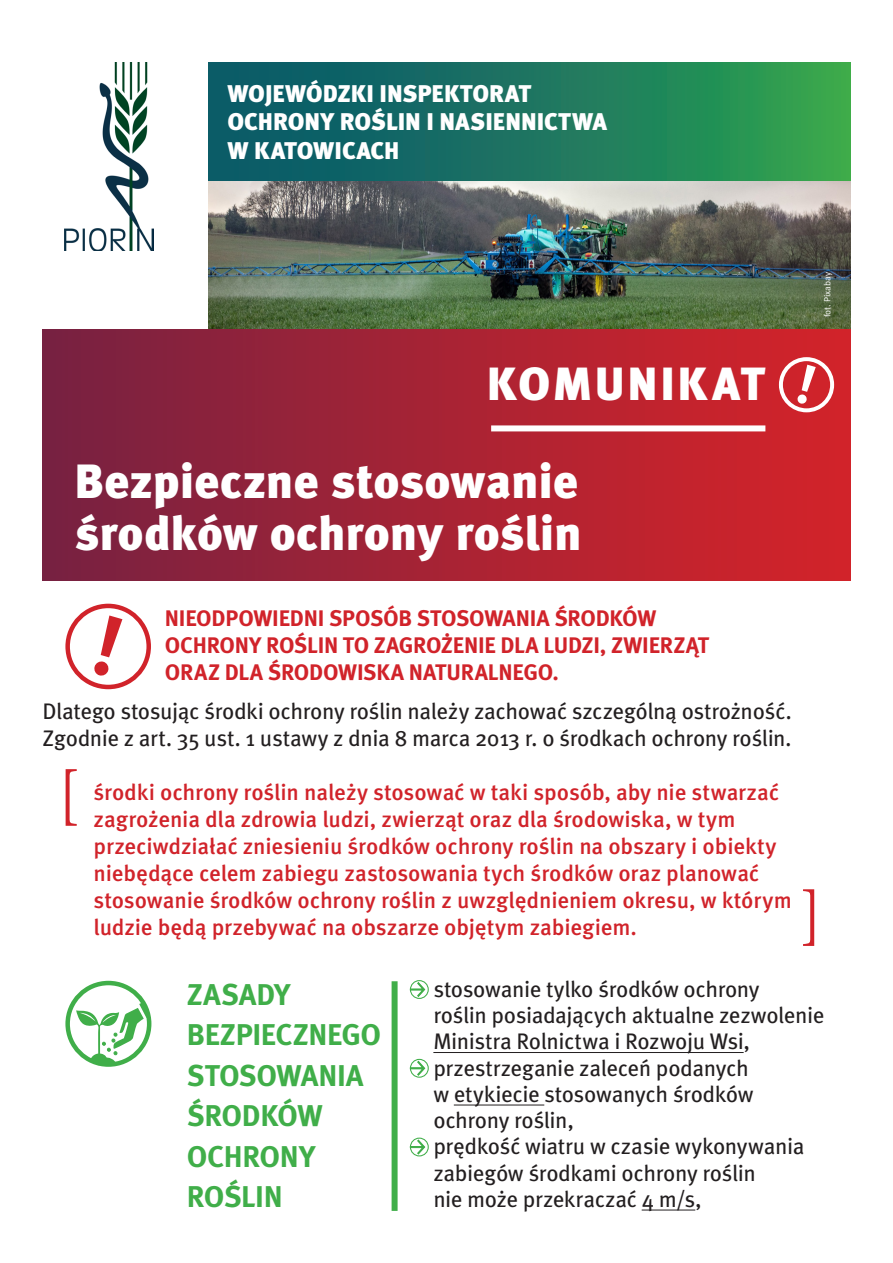
<style>
.page{position:relative;width:893px;height:1263px;background:#fff}
.page>*{position:absolute;margin:0;border:0;box-sizing:border-box;transform-origin:0 0}
.t1{font:65.4px "Minion Pro";color:#d1232a}
.t2{font:900 48px/52.5px "Meta Pro";letter-spacing:-.005em;color:#fff}
.t3{font:900 46.5px "Meta Pro";letter-spacing:.05em;color:#fff}
.t4{font:700 30px/40.5px "Meta Pro";letter-spacing:-.015em;color:#40ae49}
.t5{font:900 24.15px/28.5px "Meta Pro";color:#fff}
.t6{font:22.5px/26.2px "Meta Pro";letter-spacing:-.02em;color:#231f20}
.t7{font:500 22.5px/27px "Meta Pro";letter-spacing:-.005em;color:#d1232a}
.t8{font:700 22.5px/27px "Meta Pro";letter-spacing:-.01em;color:#d1232a}
.t9{font:9px "Meta Pro Norm";letter-spacing:-.005em;color:#fff}
</style>
<div class="page">
<img style="left:208px;top:181px;width:642px;height:149px">
<img style="left:64px;top:63px;width:89px;height:188px">
<div style="left:208px;top:63px;width:642px;height:118px;background:linear-gradient(to right,#06516d,#33a250)"></div>
<div style="left:43px;top:330px;width:807px;height:250px;background:linear-gradient(to right,#782140,#d6252a)"></div>
<div style="left:779px;top:357px;width:55px;height:55px;border:4px solid #fff;border-radius:50%"></div>
<svg style="left:797px;top:365px;width:19px;height:39px"></svg>
<div style="left:65px;top:604px;width:86px;height:85px;border:4px solid #d1232a;border-radius:50%"></div>
<svg style="left:94px;top:615px;width:28px;height:61px"></svg>
<div style="left:491px;top:425px;width:274px;height:6px;background:#fff"></div>
<div style="left:392px;top:981px;width:6px;height:230px;background:#40ae49"></div>
<hr style="left:433px;top:1052px;width:311px;height:1px;background:#231f20">
<hr style="left:454px;top:1105px;width:90px;height:1px;background:#231f20">
<hr style="left:642px;top:1210px;width:53px;height:1px;background:#231f20">
<svg style="left:410px;top:982px;width:15px;height:15px"></svg>
<div style="left:410px;top:980px;width:19px;height:19px;border:1px solid #40ae49;border-radius:50%"></div>
<svg style="left:410px;top:1060px;width:15px;height:16px"></svg>
<div style="left:410px;top:1059px;width:19px;height:19px;border:1px solid #40ae49;border-radius:50%"></div>
<svg style="left:410px;top:1139px;width:15px;height:16px"></svg>
<div style="left:410px;top:1137px;width:19px;height:19px;border:1px solid #40ae49;border-radius:50%"></div>
<svg style="left:76px;top:1001px;width:74px;height:64px"></svg>
<div style="left:65px;top:981px;width:86px;height:86px;border:4px solid #40ae49;border-radius:50%"></div>
<p class="t5" style="left:227px;top:80px;width:381px">WOJEWÓDZKI INSPEKTORAT<br>OCHRONY ROŚLIN I NASIENNICTWA<br>W KATOWICACH</p>
<p class="t3" style="left:487px;top:354px;width:280px">KOMUNIKAT</p>
<p class="t9" style="left:820px;top:317px;width:47px;rotate:-90deg">fot. Pixabay</p>
<p class="t2" style="left:74px;top:456px;width:509px">Bezpieczne stosowanie środków ochrony roślin</p>
<p class="t8" style="left:165px;top:605px;width:545px">NIEODPOWIEDNI SPOSÓB STOSOWANIA ŚRODKÓW<br>OCHRONY ROŚLIN TO ZAGROŻENIE DLA LUDZI, ZWIERZĄT<br>ORAZ DLA ŚRODOWISKA NATURALNEGO.</p>
<p class="t6" style="left:43px;top:698px;width:751px;line-height:27px">Dlatego stosując środki ochrony roślin należy zachować szczególną ostrożność.<br>Zgodnie z art. 35 ust. 1 ustawy z dnia 8 marca 2013 r. o środkach ochrony roślin.</p>
<p class="t7" style="left:94px;top:777px;width:700px">środki ochrony roślin należy stosować w taki sposób, aby nie stwarzać zagrożenia dla zdrowia ludzi, zwierząt oraz dla środowiska, w tym przeciwdziałać zniesieniu środków ochrony roślin na obszary i obiekty niebędące celem zabiegu zastosowania tych środków oraz planować stosowanie środków ochrony roślin z uwzględnieniem okresu, w którym ludzie będą przebywać na obszarze objętym zabiegiem.</p>
<p class="t1" style="left:58px;top:750px;width:24px">[</p>
<p class="t1" style="left:799px;top:870px;width:24px">]</p>
<p class="t4" style="left:187px;top:975px;width:105px">ZASADY</p>
<p class="t4" style="left:187px;top:1015px;width:196px">BEZPIECZNEGO<br>STOSOWANIA</p>
<p class="t4" style="left:187px;top:1096px;width:137px">ŚRODKÓW<br>OCHRONY</p>
<p class="t4" style="left:187px;top:1177px;width:97px">ROŚLIN</p>
<p class="t6" style="left:433px;top:976px;width:393px">stosowanie tylko środków ochrony<br>roślin posiadających aktualne zezwolenie<br>Ministra Rolnictwa i Rozwoju Wsi,</p>
<p class="t6" style="left:433px;top:1055px;width:322px">przestrzeganie zaleceń podanych w etykiecie stosowanych środków ochrony roślin,</p>
<p class="t6" style="left:433px;top:1134px;width:373px">prędkość wiatru w czasie wykonywania zabiegów środkami ochrony roślin<br>nie może przekraczać 4 m/s,</p>
</div>
